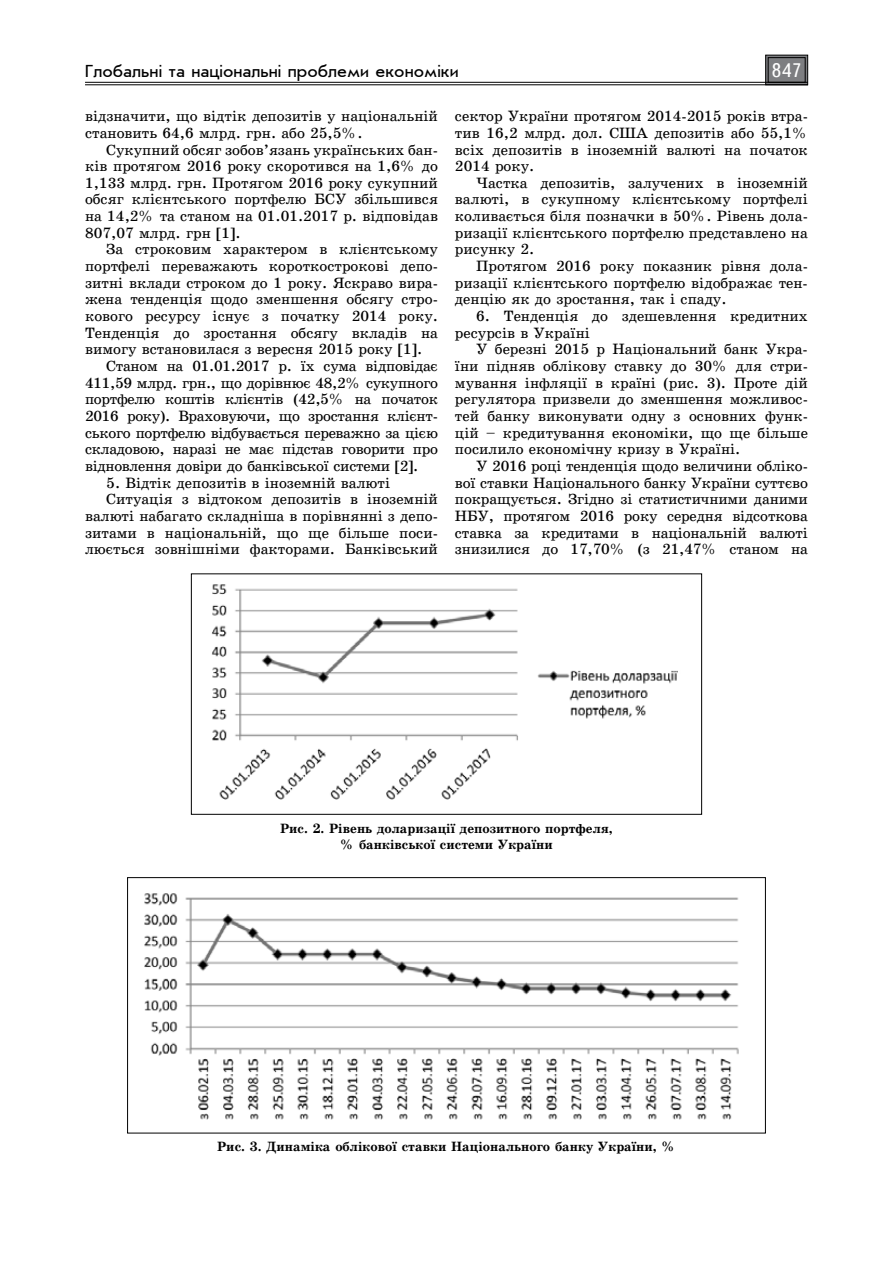
<style>
.page{position:relative;width:893px;height:1263px;background:#fff}
.page>*{position:absolute;margin:0;border:0;box-sizing:border-box;transform-origin:0 0}
.t1{font:19.5px "Ukrainian Text";color:#fff}
.t2{font:18px "Ukrainian Journal Sans";color:#000}
.t3{font:15px/16.6px "Ukrainian School";color:#000;text-align:justify}
.t4{font:700 13.5px/16.6px "Ukrainian School";color:#000;text-align:center}
</style>
<div class="page">
<svg style="left:765px;top:55px;width:43px;height:30px"></svg>
<div style="left:768px;top:57px;width:37px;height:26px;border:1px solid #000"></div>
<hr style="left:85px;top:82px;width:723px;height:1px;background:#000">
<hr style="left:85px;top:85px;width:723px;height:1px;background:#000">
<img style="left:211px;top:584px;width:467px;height:216px">
<div style="left:191px;top:574px;width:511px;height:240px;border:1px solid #000"></div>
<img style="left:144px;top:893px;width:595px;height:227px">
<div style="left:127px;top:877px;width:639px;height:256px;border:1px solid #000"></div>
<p class="t2" style="left:85px;top:62px;width:375px">Глобальні та національні проблеми економіки</p>
<h1 class="t1" style="left:771px;top:60px;width:32px">847</h1>
<p class="t3" style="left:85px;top:108px;width:354px">відзначити, що відтік депозитів у національній становить 64,6 млрд. грн. або 25,5%.</p>
<p class="t3" style="left:85px;top:141px;width:354px;text-indent:21px">Сукупний обсяг зобов’язань українських бан&shy;ків протягом 2016 року скоротився на 1,6% до 1,133 млрд. грн. Протягом 2016 року сукупний обсяг клієнтського портфелю БСУ збільшився на 14,2% та станом на 01.01.2017 р. відповідав 807,07 млрд. грн [1].</p>
<p class="t3" style="left:85px;top:241px;width:354px;text-indent:21px">За строковим характером в клієнтському портфелі переважають короткострокові депо&shy;зитні вклади строком до 1 року. Яскраво вира&shy;жена тенденція щодо зменшення обсягу стро&shy;кового ресурсу існує з початку 2014 року.<br>Тенденція до зростання обсягу вкладів на вимогу встановилася з вересня 2015 року [1].</p>
<p class="t3" style="left:85px;top:358px;width:354px;text-indent:21px">Станом на 01.01.2017 р. їх сума відповідає 411,59 млрд. грн., що дорівнює 48,2% сукупного портфелю коштів клієнтів (42,5% на початок 2016 року). Враховуючи, що зростання клієнт&shy;ського портфелю відбувається переважно за цією складовою, наразі не має підстав говорити про відновлення довіри до банківської системи [2].</p>
<p class="t3" style="left:106px;top:474px;width:285px">5. Відтік депозитів в іноземній валюті</p>
<p class="t3" style="left:106px;top:491px;width:333px">Ситуація з відтоком депозитів в іноземній</p>
<p class="t3" style="left:85px;top:507px;width:354px">валюті набагато складніша в порівнянні з депо-</p>
<p class="t3" style="left:85px;top:524px;width:354px">зитами в національній, що ще більше поси-</p>
<p class="t3" style="left:85px;top:541px;width:354px">люється зовнішніми факторами. Банківський</p>
<p class="t3" style="left:455px;top:108px;width:354px">сектор України протягом 2014-2015 років втра&shy;тив 16,2 млрд. дол. США депозитів або 55,1% всіх депозитів в іноземній валюті на початок 2014 року.</p>
<p class="t3" style="left:455px;top:174px;width:354px;text-indent:21px">Частка депозитів, залучених в іноземній валюті, в сукупному клієнтському портфелі коливається біля позначки в 50%. Рівень дола&shy;ризації клієнтського портфелю представлено на рисунку 2.</p>
<p class="t3" style="left:455px;top:258px;width:354px;text-indent:21px">Протягом 2016 року показник рівня дола&shy;ризації клієнтського портфелю відображає тен&shy;денцію як до зростання, так і спаду.</p>
<p class="t3" style="left:455px;top:308px;width:354px;text-indent:21px">6. Тенденція до здешевлення кредитних ресурсів в Україні</p>
<p class="t3" style="left:455px;top:341px;width:354px;text-indent:21px">У березні 2015 р Національний банк Укра&shy;їни підняв облікову ставку до 30% для стри&shy;мування інфляції в країні (рис. 3). Проте дій регулятора призвели до зменшення можливос&shy;тей банку виконувати одну з основних функ&shy;цій – кредитування економіки, що ще більше посилило економічну кризу в Україні.</p>
<p class="t3" style="left:455px;top:457px;width:354px;text-indent:21px">У 2016 році тенденція щодо величини обліко&shy;вої ставки Національного банку України суттєво покращується. Згідно зі статистичними даними НБУ, протягом 2016 року середня відсоткова ставка за кредитами в національній валюті знизилися до 17,70% (з 21,47% станом на</p>
<p class="t4" style="left:280px;top:820px;width:334px">Рис. 2. Рівень доларизації депозитного портфеля, % банківської системи України</p>
<p class="t4" style="left:217px;top:1138px;width:460px">Рис. 3. Динаміка облікової ставки Національного банку України, %</p>
</div>
